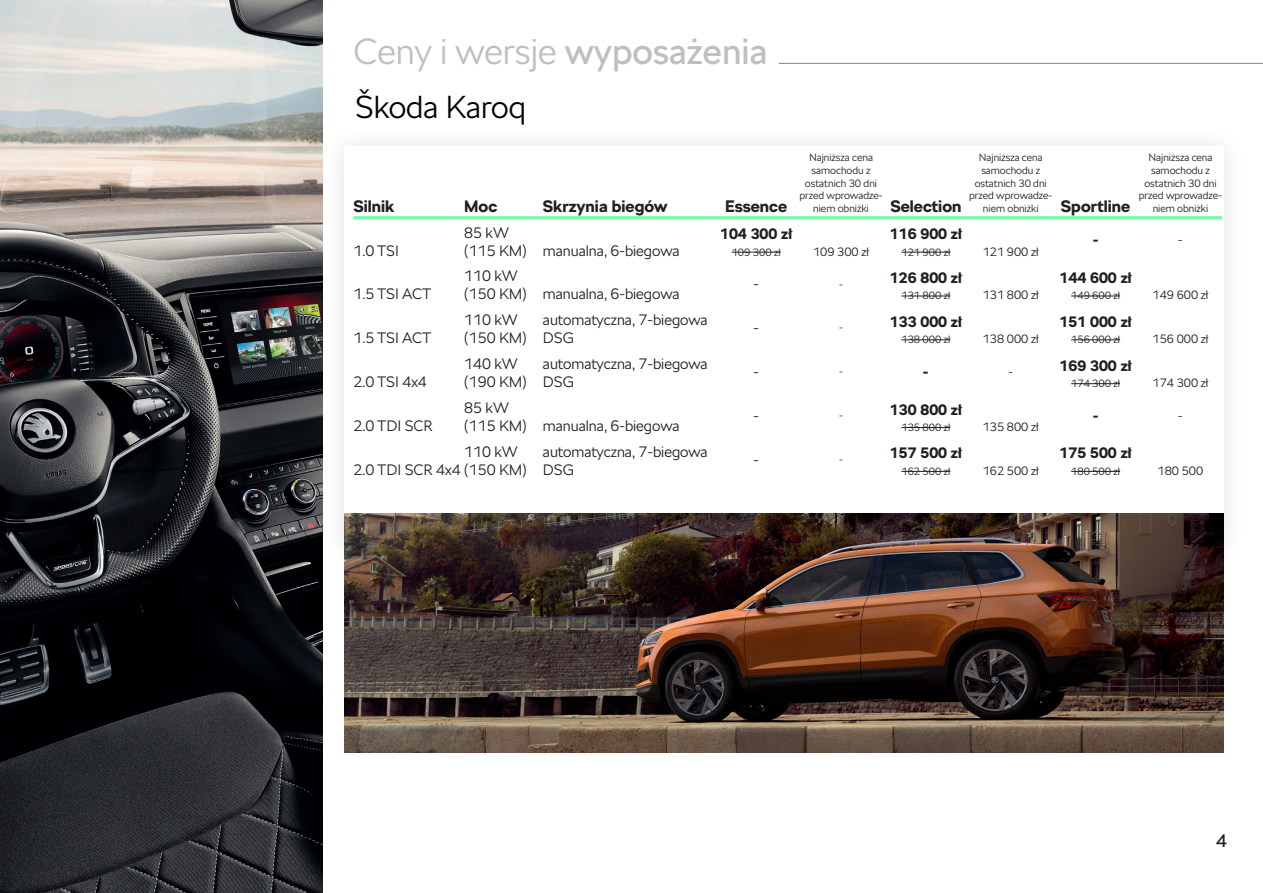
<style>
.page{position:relative;width:1263px;height:893px;background:#fff}
.page>*{position:absolute;margin:0;border:0;box-sizing:border-box;transform-origin:0 0}
._04_Subhead_17pt{font:300 36px "SKODA Next";color:#bfbfbf}
.t1{font:300 31.5px "SKODA Next";color:#030505}
.t2{font:18px "SKODA Next";color:#231f20}
.t3{font:700 16.5px "SKODA Next";color:#231f20}
.t4{font:300 15px/18px "SKODA Next";color:#231f20}
.t5{font:700 15px "SKODA Next";color:#231f20}
.t6{font:300 12px "SKODA Next";color:#231f20}
.t7{font:300 10.5px/12.6px "SKODA Next";color:#231f20;text-align:center}
.s1{font-weight:400}
</style>
<div class="page">
<div style="left:320px;top:123px;width:927px;height:449px;background:#fbfbfb"></div>
<div style="left:344px;top:147px;width:880px;height:401px;background:#fff"></div>
<hr style="left:779px;top:63px;width:484px;height:1px;background:#808285">
<img style="left:0;top:0;width:323px;height:893px">
<img style="left:344px;top:513px;width:880px;height:239px">
<hr style="left:353px;top:216px;width:110px;height:3px;background:#78faae">
<hr style="left:463px;top:216px;width:79px;height:3px;background:#78faae">
<hr style="left:542px;top:216px;width:172px;height:3px;background:#78faae">
<hr style="left:714px;top:216px;width:84px;height:3px;background:#78faae">
<hr style="left:798px;top:216px;width:85px;height:3px;background:#78faae">
<hr style="left:883px;top:216px;width:85px;height:3px;background:#78faae">
<hr style="left:968px;top:216px;width:85px;height:3px;background:#78faae">
<hr style="left:1053px;top:216px;width:85px;height:3px;background:#78faae">
<hr style="left:1138px;top:216px;width:84px;height:3px;background:#78faae">
<hr style="left:732px;top:252px;width:49px;height:1px;background:#231f20">
<hr style="left:901px;top:252px;width:49px;height:1px;background:#231f20">
<hr style="left:901px;top:296px;width:49px;height:1px;background:#231f20">
<hr style="left:1071px;top:296px;width:49px;height:1px;background:#231f20">
<hr style="left:901px;top:340px;width:49px;height:1px;background:#231f20">
<hr style="left:1071px;top:340px;width:49px;height:1px;background:#231f20">
<hr style="left:1071px;top:383px;width:49px;height:1px;background:#231f20">
<hr style="left:901px;top:427px;width:49px;height:1px;background:#231f20">
<hr style="left:901px;top:471px;width:49px;height:1px;background:#231f20">
<hr style="left:1071px;top:471px;width:49px;height:1px;background:#231f20">
<p class="_04_Subhead_17pt" style="left:353px;top:27px;width:416px">Ceny i wersje <span class="s1">wyposażenia</span></p>
<p class="t1" style="left:355px;top:86px;width:172px">Škoda Karoq</p>
<p class="t3" style="left:353px;top:195px;width:42px">Silnik</p>
<p class="t3" style="left:464px;top:195px;width:35px">Moc</p>
<p class="t3" style="left:543px;top:195px;width:126px">Skrzynia biegów</p>
<p class="t3" style="left:725px;top:195px;width:64px">Essence</p>
<p class="t7" style="left:799px;top:151px;width:85px">Najniższa cena samochodu z ostatnich 30 dni przed wprowadze&shy;niem obniżki</p>
<p class="t4" style="left:353px;top:242px;width:47px">1.0 TSI</p>
<p class="t4" style="left:464px;top:224px;width:64px">85 kW (115 KM)</p>
<p class="t4" style="left:543px;top:242px;width:138px">manualna, 6-biegowa</p>
<p class="t5" style="left:720px;top:224px;width:73px">104 300 zł</p>
<p class="t7" style="left:732px;top:246px;width:50px">109 300 zł</p>
<p class="t6" style="left:813px;top:243px;width:57px">109 300 zł</p>
<p class="t4" style="left:353px;top:285px;width:79px">1.5 TSI ACT</p>
<p class="t4" style="left:464px;top:267px;width:64px">110 kW (150 KM)</p>
<p class="t4" style="left:543px;top:285px;width:138px">manualna, 6-biegowa</p>
<p class="t4" style="left:753px;top:275px;width:7px">-</p>
<p class="t7" style="left:839px;top:278px;width:5px">-</p>
<p class="t4" style="left:353px;top:329px;width:79px">1.5 TSI ACT</p>
<p class="t4" style="left:464px;top:311px;width:64px">110 kW (150 KM)</p>
<p class="t4" style="left:543px;top:311px;width:166px">automatyczna, 7-biegowa<br>DSG</p>
<p class="t4" style="left:753px;top:319px;width:7px">-</p>
<p class="t7" style="left:839px;top:321px;width:5px">-</p>
<p class="t3" style="left:890px;top:195px;width:72px">Selection</p>
<p class="t7" style="left:969px;top:151px;width:85px">Najniższa cena samochodu z ostatnich 30 dni przed wprowadze&shy;niem obniżki</p>
<p class="t5" style="left:890px;top:224px;width:73px">116 900 zł</p>
<p class="t7" style="left:901px;top:246px;width:50px">121 900 zł</p>
<p class="t6" style="left:983px;top:243px;width:57px">121 900 zł</p>
<p class="t5" style="left:890px;top:268px;width:73px">126 800 zł</p>
<p class="t7" style="left:901px;top:290px;width:50px">131 800 zł</p>
<p class="t6" style="left:983px;top:287px;width:57px">131 800 zł</p>
<p class="t5" style="left:890px;top:311px;width:73px">133 000 zł</p>
<p class="t7" style="left:901px;top:333px;width:50px">138 000 zł</p>
<p class="t6" style="left:983px;top:331px;width:57px">138 000 zł</p>
<p class="t4" style="left:353px;top:373px;width:75px">2.0 TSI 4x4</p>
<p class="t4" style="left:464px;top:355px;width:64px">140 kW (190 KM)</p>
<p class="t4" style="left:543px;top:355px;width:166px">automatyczna, 7-biegowa<br>DSG</p>
<p class="t4" style="left:753px;top:363px;width:7px">-</p>
<p class="t7" style="left:839px;top:365px;width:5px">-</p>
<p class="t5" style="left:923px;top:362px;width:7px">-</p>
<p class="t6" style="left:1008px;top:363px;width:6px">-</p>
<p class="t4" style="left:353px;top:417px;width:81px">2.0 TDI SCR</p>
<p class="t4" style="left:464px;top:399px;width:64px">85 kW (115 KM)</p>
<p class="t4" style="left:543px;top:417px;width:138px">manualna, 6-biegowa</p>
<p class="t4" style="left:753px;top:407px;width:7px">-</p>
<p class="t7" style="left:839px;top:409px;width:5px">-</p>
<p class="t5" style="left:890px;top:399px;width:73px">130 800 zł</p>
<p class="t7" style="left:901px;top:421px;width:50px">135 800 zł</p>
<p class="t6" style="left:983px;top:419px;width:57px">135 800 zł</p>
<p class="t4" style="left:464px;top:443px;width:55px">110 kW</p>
<p class="t4" style="left:543px;top:443px;width:166px">automatyczna, 7-biegowa<br>DSG</p>
<p class="t4" style="left:353px;top:461px;width:175px">2.0 TDI SCR 4x4 (150 KM)</p>
<p class="t4" style="left:753px;top:450px;width:7px">-</p>
<p class="t7" style="left:839px;top:453px;width:5px">-</p>
<p class="t5" style="left:890px;top:443px;width:73px">157 500 zł</p>
<p class="t7" style="left:901px;top:465px;width:50px">162 500 zł</p>
<p class="t6" style="left:983px;top:463px;width:57px">162 500 zł</p>
<p class="t3" style="left:1061px;top:195px;width:71px">Sportline</p>
<p class="t7" style="left:1139px;top:151px;width:85px">Najniższa cena samochodu z ostatnich 30 dni przed wprowadze&shy;niem obniżki</p>
<p class="t5" style="left:1093px;top:230px;width:7px">-</p>
<p class="t6" style="left:1178px;top:232px;width:6px">-</p>
<p class="t5" style="left:1059px;top:268px;width:73px">144 600 zł</p>
<p class="t7" style="left:1071px;top:290px;width:50px">149 600 zł</p>
<p class="t6" style="left:1152px;top:287px;width:57px">149 600 zł</p>
<p class="t5" style="left:1059px;top:311px;width:73px">151 000 zł</p>
<p class="t7" style="left:1071px;top:333px;width:50px">156 000 zł</p>
<p class="t6" style="left:1152px;top:331px;width:57px">156 000 zł</p>
<p class="t5" style="left:1059px;top:355px;width:73px">169 300 zł</p>
<p class="t7" style="left:1071px;top:377px;width:50px">174 300 zł</p>
<p class="t6" style="left:1152px;top:375px;width:57px">174 300 zł</p>
<p class="t5" style="left:1093px;top:405px;width:7px">-</p>
<p class="t6" style="left:1178px;top:407px;width:6px">-</p>
<p class="t5" style="left:1059px;top:443px;width:73px">175 500 zł</p>
<p class="t7" style="left:1071px;top:465px;width:50px">180 500 zł</p>
<p class="t6" style="left:1157px;top:463px;width:47px">180 500</p>
<h3 class="t2" style="left:1216px;top:829px;width:12px">4</h3>
</div>
